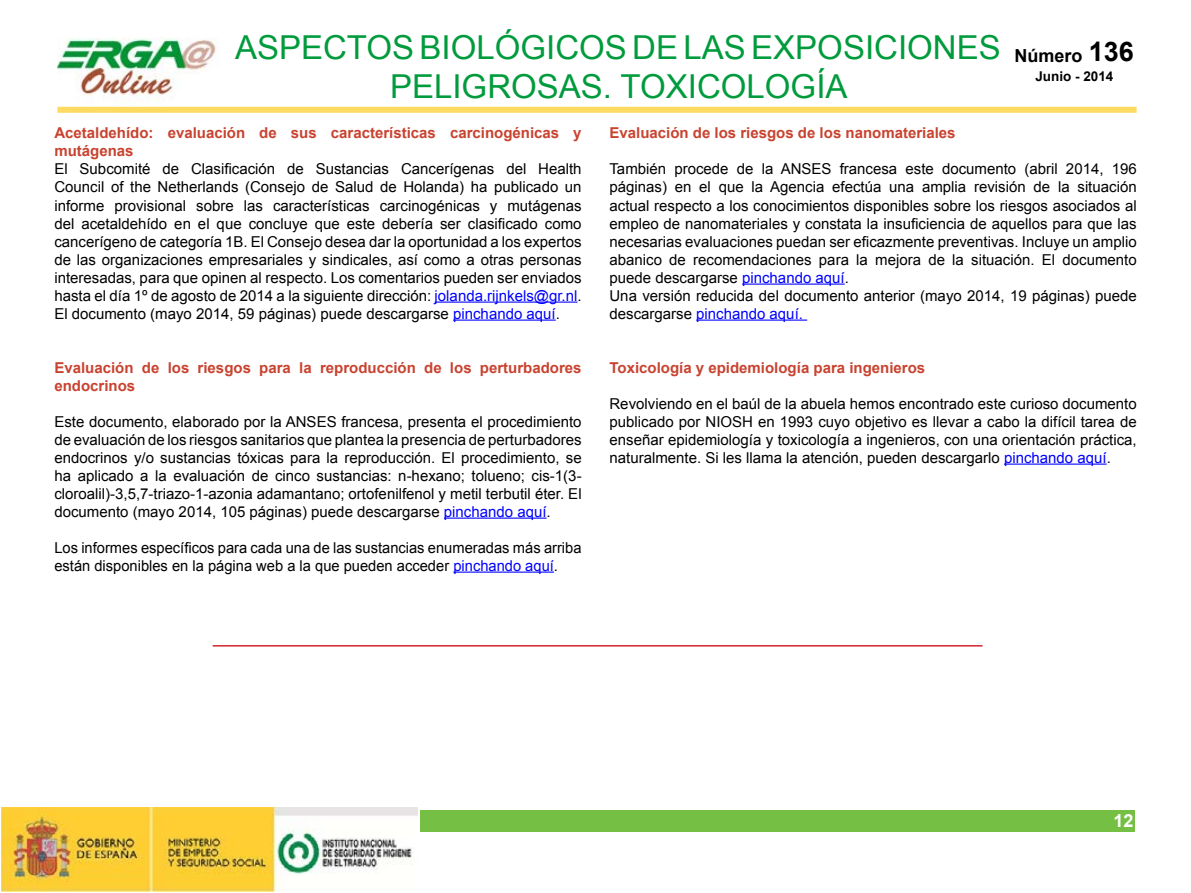
<style>
.page{position:relative;width:1191px;height:893px;background:#fff}
.page>*{position:absolute;margin:0;border:0;box-sizing:border-box;transform-origin:0 0}
.t1{font:33px/39.6px "Arial";color:#009b3c;text-align:center}
.t2{font:700 18px "Arial";color:#000}
.t3{font:700 18px "Arial";color:#fff}
.Parrafo_normal{font:15px/18px "Arial";color:#000;text-align:justify}
.Encabezado_artículo{font:700 15px/18px "Arial";color:#c84330}
.t4{font:700 13.5px "Arial";color:#000}
.s1{color:#00f}
.s2{font-size:27px}
</style>
<div class="page">
<img style="left:57px;top:38px;width:183px;height:69px">
<img style="left:1px;top:808px;width:417px;height:83px">
<div style="left:420px;top:810px;width:714px;height:22px;background:#75c044"></div>
<div style="left:57px;top:107px;width:1079px;height:6px;background:#feda60"></div>
<hr style="left:434px;top:302px;width:143px;height:1px;background:#00f">
<hr style="left:453px;top:320px;width:103px;height:1px;background:#00f">
<hr style="left:444px;top:518px;width:102px;height:1px;background:#00f">
<hr style="left:453px;top:572px;width:101px;height:1px;background:#00f">
<hr style="left:742px;top:284px;width:102px;height:1px;background:#00f">
<hr style="left:696px;top:320px;width:111px;height:1px;background:#00f">
<hr style="left:1004px;top:464px;width:102px;height:1px;background:#00f">
<hr style="left:213px;top:645px;width:769px;height:2px;background:#d2232a">
<p class="t1" style="left:235px;top:28px;width:767px">ASPECTOS BIOLÓGICOS DE LAS EXPOSICIONES<br>PELIGROSAS. TOXICOLOGÍA</p>
<p class="Encabezado_artículo" style="left:54px;top:125px;width:529px">Acetaldehído: evaluación de sus características carcinogénicas y mutágenas</p>
<p class="Parrafo_normal" style="left:54px;top:160px;width:529px">El Subcomité de Clasificación de Sustancias Cancerígenas del Health Council of the Netherlands (Consejo de Salud de Holanda) ha publicado un informe provisional sobre las características carcinogénicas y mutágenas del acetaldehído en el que concluye que este debería ser clasificado como cancerígeno de categoría 1B. El Consejo desea dar la oportunidad a los expertos de las organizaciones empresariales y sindicales, así como a otras personas interesadas, para que opinen al respecto. Los comentarios pueden ser enviados hasta el día 1º de agosto de 2014 a la siguiente dirección: <span class="s1">jolanda.rijnkels@gr.nl</span>.<br>El documento (mayo 2014, 59 páginas) puede descargarse <span class="s1">pinchando aquí</span>.</p>
<p class="Encabezado_artículo" style="left:54px;top:359px;width:529px">Evaluación de los riesgos para la reproducción de los perturbadores endocrinos</p>
<p class="Parrafo_normal" style="left:54px;top:412px;width:529px">Este documento, elaborado por la ANSES francesa, presenta el procedimiento de evaluación de los riesgos sanitarios que plantea la presencia de perturbadores endocrinos y/o sustancias tóxicas para la reproducción. El procedimiento, se ha aplicado a la evaluación de cinco sustancias: n-hexano; tolueno; cis-1(3- cloroalil)-3,5,7-triazo-1-azonia adamantano; ortofenilfenol y metil terbutil éter. El documento (mayo 2014, 105 páginas) puede descargarse <span class="s1">pinchando aquí</span>.</p>
<p class="Parrafo_normal" style="left:54px;top:538px;width:528px">Los informes específicos para cada una de las sustancias enumeradas más arriba están disponibles en la página web a la que pueden acceder <span class="s1">pinchando aquí</span>.</p>
<p class="t2" style="left:1014px;top:43px;width:121px">Número <span class="s2">136</span></p>
<p class="t4" style="left:1035px;top:67px;width:80px">Junio - 2014</p>
<p class="Encabezado_artículo" style="left:609px;top:125px;width:347px">Evaluación de los riesgos de los nanomateriales</p>
<p class="Parrafo_normal" style="left:609px;top:160px;width:529px">También procede de la ANSES francesa este documento (abril 2014, 196 páginas) en el que la Agencia efectúa una amplia revisión de la situación actual respecto a los conocimientos disponibles sobre los riesgos asociados al empleo de nanomateriales y constata la insuficiencia de aquellos para que las necesarias evaluaciones puedan ser eficazmente preventivas. Incluye un amplio abanico de recomendaciones para la mejora de la situación. El documento puede descargarse <span class="s1">pinchando aquí</span>.</p>
<p class="Parrafo_normal" style="left:609px;top:286px;width:529px">Una versión reducida del documento anterior (mayo 2014, 19 páginas) puede descargarse <span class="s1">pinchando aquí.</span></p>
<p class="Encabezado_artículo" style="left:609px;top:359px;width:317px">Toxicología y epidemiología para ingenieros</p>
<p class="Parrafo_normal" style="left:609px;top:394px;width:529px">Revolviendo en el baúl de la abuela hemos encontrado este curioso documento publicado por NIOSH en 1993 cuyo objetivo es llevar a cabo la difícil tarea de enseñar epidemiología y toxicología a ingenieros, con una orientación práctica, naturalmente. Si les llama la atención, pueden descargarlo <span class="s1">pinchando aquí</span>.</p>
<p class="t3" style="left:1113px;top:808px;width:22px">12</p>
</div>
